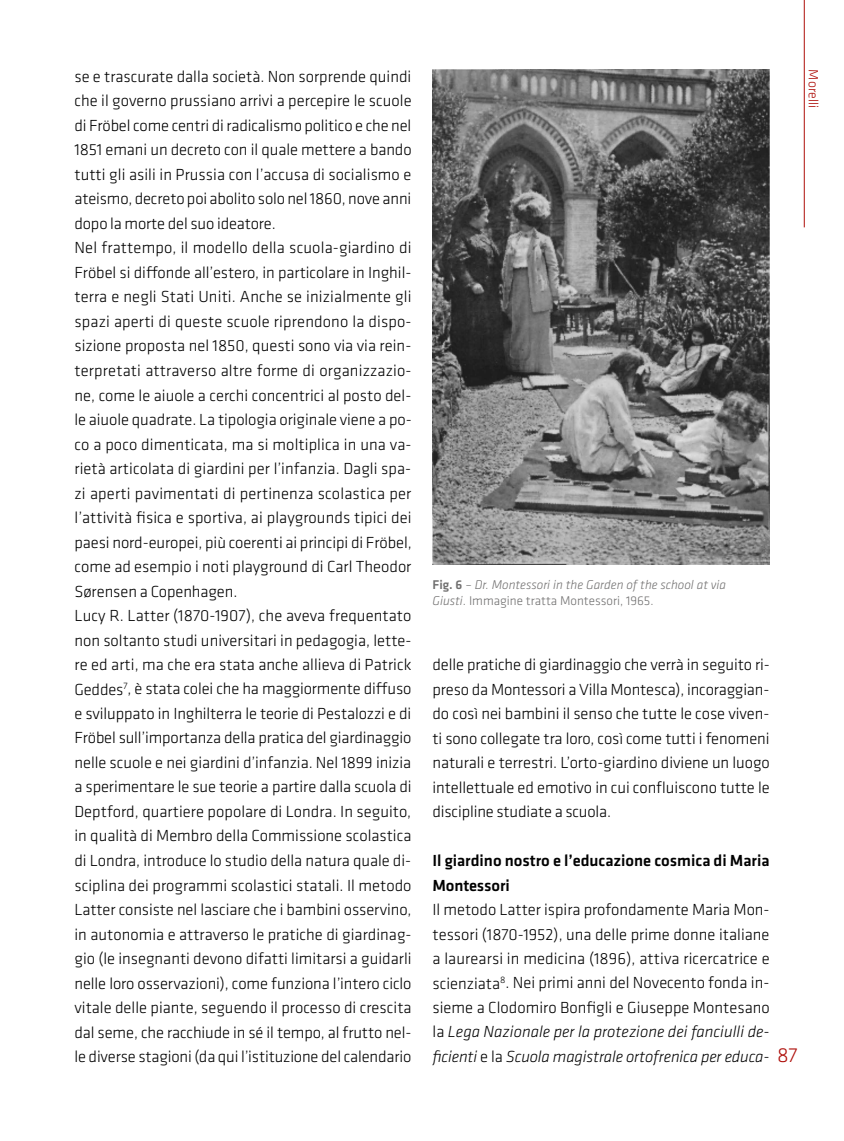
<style>
.page{position:relative;width:844px;height:1141px;background:#fff}
.page>*{position:absolute;margin:0;border:0;box-sizing:border-box;transform-origin:0 0}
.t1{font:300 21px "Klavika";color:#ae0f0a}
.t2{font:300 16.62px/24.5px "Klavika";color:#000;text-align:justify}
.t3{font:500 16.62px/24.5px "Klavika";color:#000}
.t4{font:300 14px "Klavika";color:#ae0f0a}
.t5{font:italic 300 13.12px/15.8px "Klavika";color:#706f6f}
.s1{font-weight:500;font-style:normal}
.s2{font-style:normal}
.s3{font-style:italic}
</style>
<div class="page">
<hr style="left:803px;top:0;width:1px;height:227px;background:#ae0f0a">
<img style="left:432px;top:69px;width:337px;height:495px">
<p class="t2" style="left:74px;top:64px;width:339px;text-align:left">se e trascurate dalla società. Non sorprende quindi che il governo prussiano arrivi a percepire le scuole di Fröbel come centri di radicalismo politico e che nel 1851 emani un decreto con il quale mettere a bando tutti gli asili in Prussia con l’accusa di socialismo e ateismo, decreto poi abolito solo nel 1860, nove anni dopo la morte del suo ideatore.<br>Nel frattempo, il modello della scuola-giardino di Fröbel si diffonde all’estero, in particolare in Inghil&shy;terra e negli Stati Uniti. Anche se inizialmente gli spazi aperti di queste scuole riprendono la dispo&shy;sizione proposta nel 1850, questi sono via via rein&shy;terpretati attraverso altre forme di organizzazio&shy;ne, come le aiuole a cerchi concentrici al posto del&shy;le aiuole quadrate. La tipologia originale viene a po&shy;co a poco dimenticata, ma si moltiplica in una va&shy;rietà articolata di giardini per l’infanzia. Dagli spa&shy;zi aperti pavimentati di pertinenza scolastica per l’attività fisica e sportiva, ai playgrounds tipici dei paesi nord-europei, più coerenti ai principi di Fröbel, come ad esempio i noti playground di Carl Theodor Sørensen a Copenhagen.<br>Lucy R. Latter (1870-1907), che aveva frequentato non soltanto studi universitari in pedagogia, lette&shy;re ed arti, ma che era stata anche allieva di Patrick Geddes<sup>7</sup>, è stata colei che ha maggiormente diffuso e sviluppato in Inghilterra le teorie di Pestalozzi e di Fröbel sull’importanza della pratica del giardinaggio nelle scuole e nei giardini d’infanzia. Nel 1899 inizia a sperimentare le sue teorie a partire dalla scuola di Deptford, quartiere popolare di Londra. In seguito, in qualità di Membro della Commissione scolastica di Londra, introduce lo studio della natura quale di&shy;sciplina dei programmi scolastici statali. Il metodo Latter consiste nel lasciare che i bambini osservino, in autonomia e attraverso le pratiche di giardinag&shy;gio (le insegnanti devono difatti limitarsi a guidarli nelle loro osservazioni), come funziona l’intero ciclo vitale delle piante, seguendo il processo di crescita dal seme, che racchiude in sé il tempo, al frutto nel&shy;le diverse stagioni (da qui l’istituzione del calendario</p>
<p class="t4" style="left:820px;top:69px;width:40px;rotate:90deg">Morelli</p>
<p class="t5" style="left:432px;top:577px;width:295px"><span class="s1">Fig. 6</span> <span class="s2">–</span> Dr. Montessori in the Garden of the school at via<br>Giusti<span class="s2">. Immagine tratta Montessori, 1965.</span></p>
<p class="t2" style="left:432px;top:653px;width:339px">delle pratiche di giardinaggio che verrà in seguito ri&shy;preso da Montessori a Villa Montesca), incoraggian&shy;do così nei bambini il senso che tutte le cose viven&shy;ti sono collegate tra loro, così come tutti i fenomeni naturali e terrestri. L’orto-giardino diviene un luogo intellettuale ed emotivo in cui confluiscono tutte le discipline studiate a scuola.</p>
<p class="t3" style="left:432px;top:849px;width:338px">Il giardino nostro e l’educazione cosmica di Maria<br>Montessori</p>
<p class="t2" style="left:432px;top:898px;width:338px">Il metodo Latter ispira profondamente Maria Mon&shy;tessori (1870-1952), una delle prime donne italiane a laurearsi in medicina (1896), attiva ricercatrice e scienziata<sup>8</sup>. Nei primi anni del Novecento fonda in&shy;sieme a Clodomiro Bonfigli e Giuseppe Montesano la <span class="s3">Lega Nazionale per la protezione dei fanciulli de&shy;ficienti</span> e la <span class="s3">Scuola magistrale ortofrenica per educa-</span></p>
<p class="t1" style="left:777px;top:1044px;width:22px">87</p>
</div>
